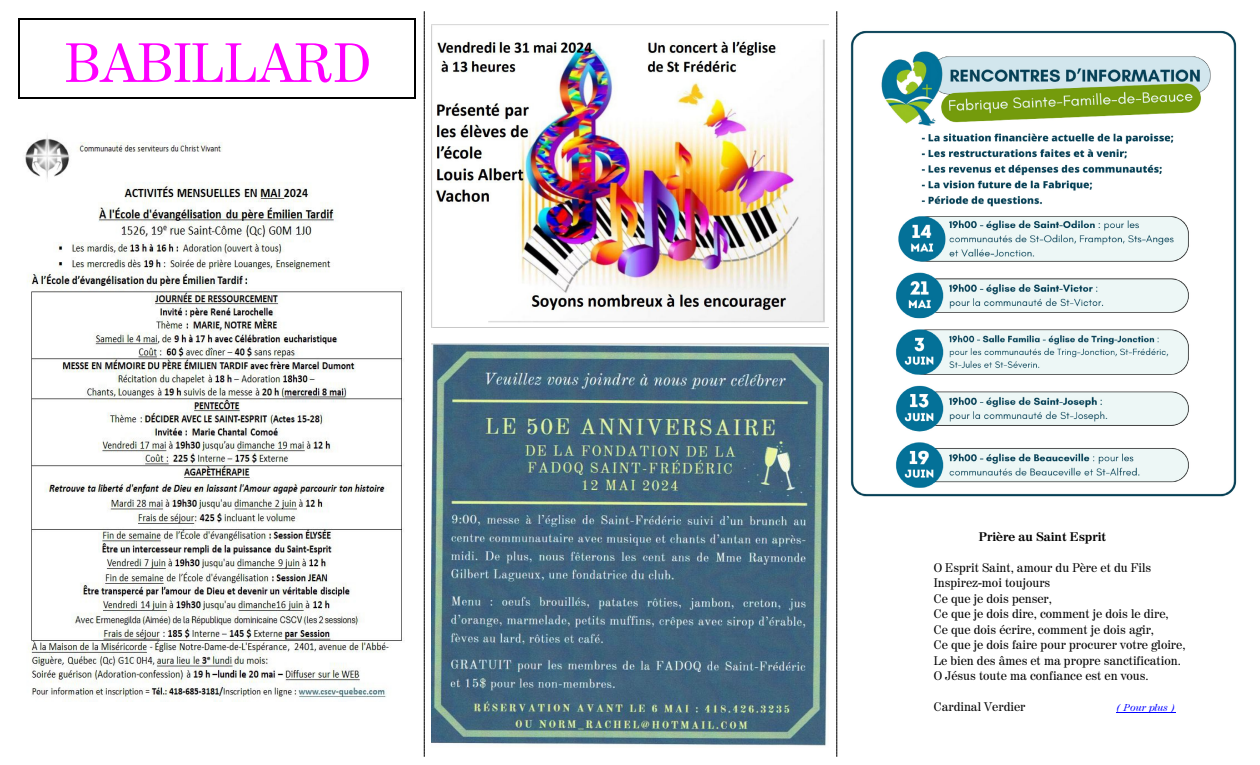
<style>
.page{position:relative;width:1260px;height:765px;background:#fff}
.page>*{position:absolute;margin:0;border:0;box-sizing:border-box;transform-origin:0 0}
.t1{font:55px "Century 725 BT";color:#f0f}
.t2{font:12.5px/15.5px "Century 725 BT";color:#000}
.t3{font:700 12.5px "Century 725 BT";color:#000}
.t4{font:italic 10px "Century 725 BT";letter-spacing:-.01em;color:#00f}
</style>
<div class="page">
<svg style="left:424px;top:11px;width:1px;height:746px"></svg>
<svg style="left:836px;top:11px;width:1px;height:746px"></svg>
<hr style="left:19px;top:19px;width:1px;height:79px;background:#000">
<hr style="left:415px;top:19px;width:1px;height:79px;background:#000">
<hr style="left:19px;top:19px;width:397px;height:1px;background:#000">
<hr style="left:19px;top:97px;width:397px;height:1px;background:#000">
<img style="left:25px;top:135px;width:379px;height:567px">
<img style="left:431px;top:24px;width:398px;height:304px">
<img style="left:431px;top:343px;width:398px;height:403px">
<img style="left:850px;top:30px;width:387px;height:467px">
<hr style="left:1117px;top:713px;width:59px;height:1px;background:#00f">
<h1 class="t1" style="left:65px;top:40px;width:306px">BABILLARD</h1>
<p class="t3" style="left:979px;top:532px;width:129px">Prière au Saint Esprit</p>
<p class="t2" style="left:934px;top:561px;width:253px">O Esprit Saint, amour du Père et du Fils Inspirez-moi toujours<br>Ce que je dois penser,<br>Ce que je dois dire, comment je dois le dire, Ce que dois écrire, comment je dois agir,<br>Ce que je dois faire pour procurer votre gloire, Le bien des âmes et ma propre sanctification.<br>O Jésus toute ma confiance est en vous.</p>
<p class="t2" style="left:934px;top:700px;width:93px">Cardinal Verdier</p>
<p class="t4" style="left:1117px;top:703px;width:60px">( Pour plus )</p>
</div>
